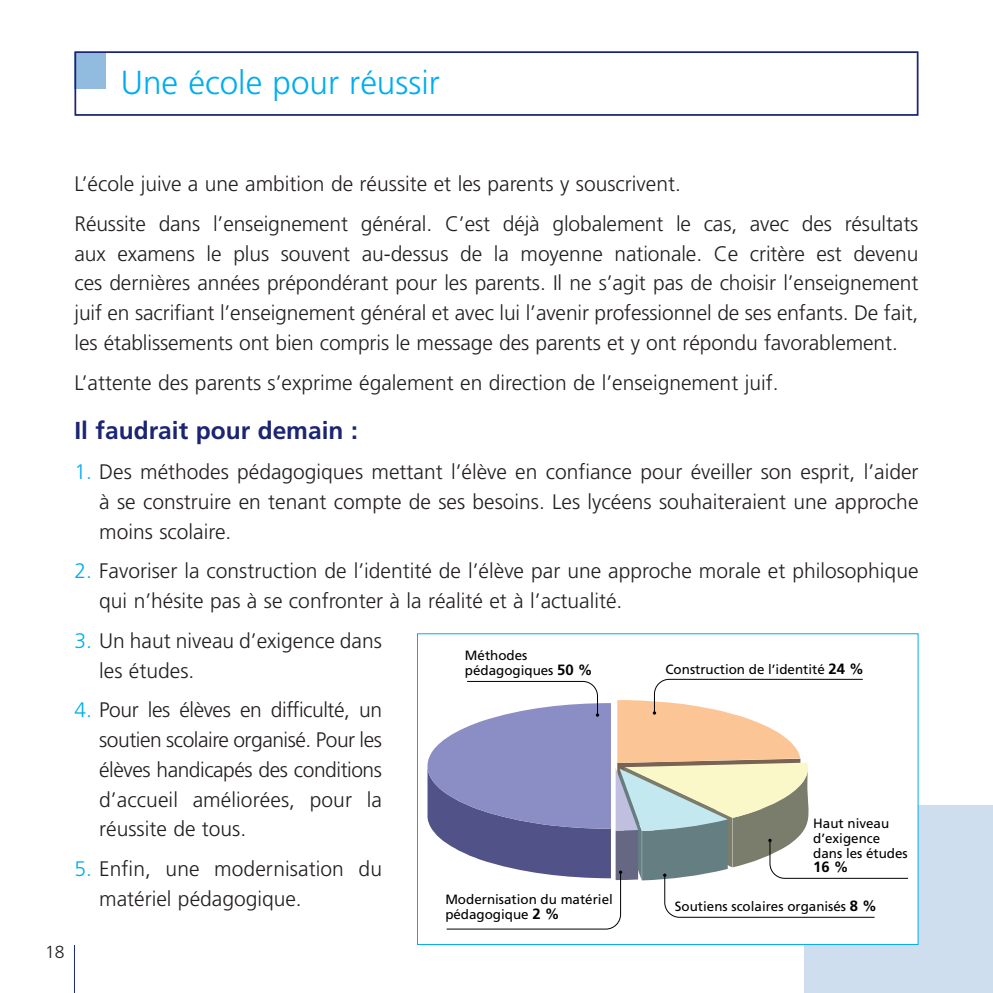
<style>
.page{position:relative;width:993px;height:993px;background:#fff}
.page>*{position:absolute;margin:0;border:0;box-sizing:border-box;transform-origin:0 0}
.t1{font:300 33.25px "Frutiger";color:#00adef}
.t2{font:700 24.5px "Frutiger";color:#1c2574}
.t3{font:300 21px/29.8px "Frutiger";color:#231f20}
.t4{font:300 17.5px "Frutiger";color:#231f20}
.t5{font:700 14.88px "Frutiger";color:#000}
.t6{font:13.47px/14.9px "Frutiger";color:#000}
.s1{color:#00adef}
.s2{font-weight:700;font-size:14.88px}
</style>
<div class="page">
<hr style="left:74px;top:944px;width:1px;height:48px;background:#1c2574">
<div style="left:74px;top:52px;width:32px;height:37px;background:#91bcdf"></div>
<div style="left:74px;top:51px;width:844px;height:65px;border:2px solid #1c2574"></div>
<div style="left:804px;top:805px;width:188px;height:187px;background:#cedeef"></div>
<div style="left:417px;top:633px;width:500px;height:311px;background:#fff"></div>
<svg style="left:427px;top:678px;width:480px;height:250px"></svg>
<h1 class="t1" style="left:121px;top:69px;width:320px">Une école pour réussir</h1>
<p class="t4" style="left:45px;top:944px;width:21px">18</p>
<p class="t3" style="left:74px;top:165px;width:845px;line-height:39.7px">L’école juive a une ambition de réussite et les parents y souscrivent.<br>Réussite dans l’enseignement général. C’est déjà globalement le cas, avec des résultats</p>
<p class="t3" style="left:74px;top:240px;width:845px;text-align:justify">aux examens le plus souvent au-dessus de la moyenne nationale. Ce critère est devenu ces dernières années prépondérant pour les parents. Il ne s’agit pas de choisir l’enseignement juif en sacrifiant l’enseignement général et avec lui l’avenir professionnel de ses enfants. De fait, les établissements ont bien compris le message des parents et y ont répondu favorablement.</p>
<p class="t3" style="left:74px;top:369px;width:705px">L’attente des parents s’exprime également en direction de l’enseignement juif.</p>
<p class="t2" style="left:74px;top:421px;width:285px">Il faudrait pour demain :</p>
<p class="t3" style="left:99px;top:458px;width:820px;text-align:justify;text-indent:-25px"><span class="s1">1.</span> Des méthodes pédagogiques mettant l’élève en confiance pour éveiller son esprit, l’aider à se construire en tenant compte de ses besoins. Les lycéens souhaiteraient une approche moins scolaire.</p>
<p class="t3" style="left:99px;top:557px;width:820px;text-indent:-25px"><span class="s1">2.</span> Favoriser la construction de l’identité de l’élève par une approche morale et philosophique qui n’hésite pas à se confronter à la réalité et à l’actualité.</p>
<p class="t3" style="left:99px;top:627px;width:284px;text-indent:-25px"><span class="s1">3.</span> Un haut niveau d’exigence dans les études.</p>
<p class="t3" style="left:99px;top:696px;width:284px;text-align:justify;text-indent:-25px"><span class="s1">4.</span> Pour les élèves en difficulté, un soutien scolaire organisé. Pour les élèves handicapés des conditions d’accueil améliorées, pour la réussite de tous.</p>
<p class="t3" style="left:99px;top:855px;width:284px;text-indent:-25px"><span class="s1">5.</span> Enfin, une modernisation du matériel pédagogique.</p>
<p class="t6" style="left:465px;top:649px;width:129px">Méthodes pédagogiques <span class="s2">50 %</span></p>
<p class="t6" style="left:665px;top:662px;width:200px">Construction de l’identité <span class="s2">24 %</span></p>
<p class="t6" style="left:813px;top:816px;width:96px">Haut niveau d’exigence dans les études</p>
<p class="t5" style="left:813px;top:860px;width:37px">16 %</p>
<p class="t6" style="left:445px;top:892px;width:169px">Modernisation du matériel</p>
<p class="t6" style="left:674px;top:899px;width:204px">Soutiens scolaires organisés <span class="s2">8 %</span></p>
<p class="t6" style="left:445px;top:907px;width:116px">pédagogique <span class="s2">2 %</span></p>
</div>
